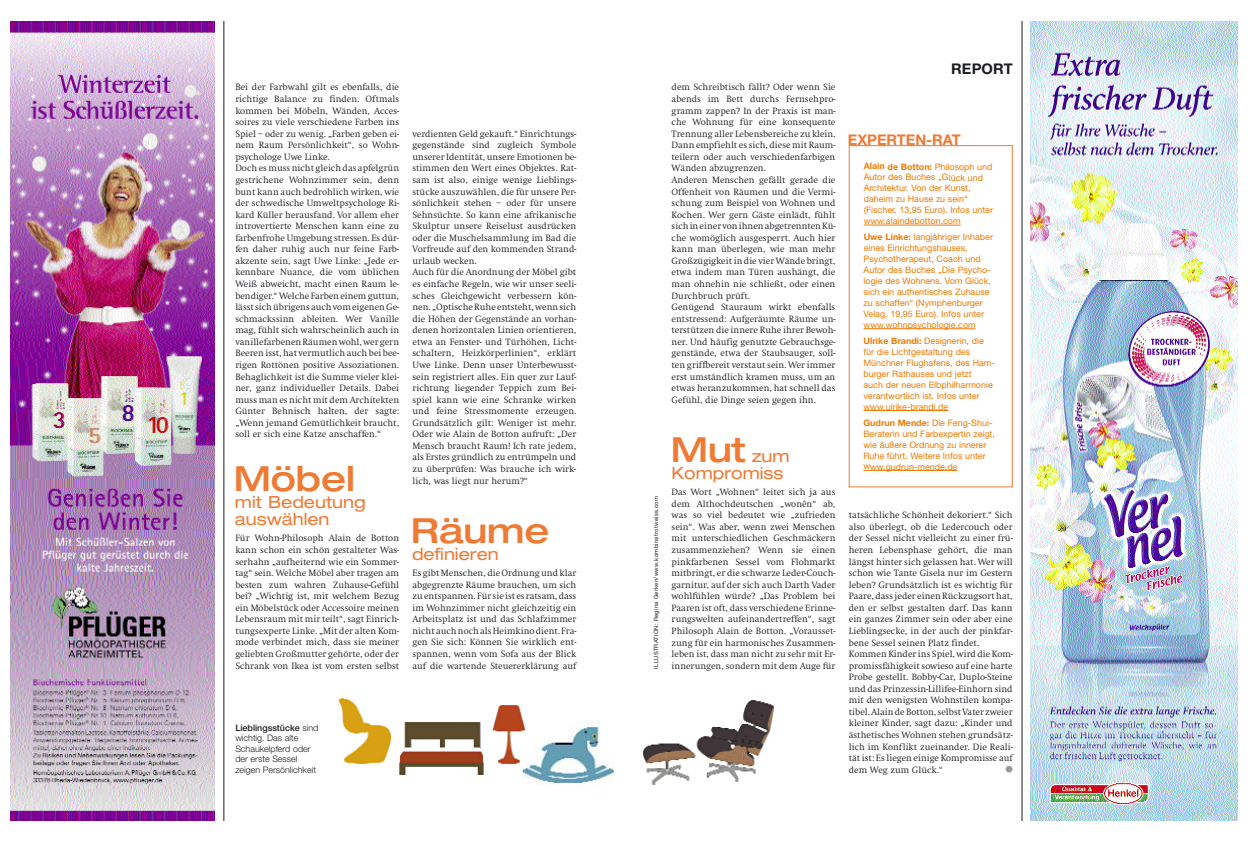
<style>
.page{position:relative;width:1248px;height:842px;background:#fff}
.page>*{position:absolute;margin:0;border:0;box-sizing:border-box;transform-origin:0 0}
.t1{font:500 expanded 34.7px "Helvetica Neue LT";color:#ee7a34}
.t2{font:expanded 16.8px/16.8px "Helvetica Neue LT";color:#ee7a34}
.t3{font:700 14.7px "Helvetica Neue LT";color:#ee7a34}
.t4{font:700 14.7px "Helvetica Neue LT";letter-spacing:.015em;color:#1b1c20}
.t5{font:300 9.4px/11.5px "Swift FS";color:#1b1c20}
.t6{font:8.9px/10.9px "Helvetica Neue LT";color:#ee7900}
.t7{font:300 8.9px/10.5px "Helvetica Neue LT";color:#1b1c20}
.t8{font:5.8px "Helvetica Neue LT";letter-spacing:.055em;color:#1b1c20}
.s1{font-weight:400;font-size:16.8px}
.s2{font-weight:500}
.s3{font-weight:700}
</style>
<div class="page">
<img style="left:521px;top:724px;width:93px;height:60px">
<img style="left:10px;top:22px;width:205px;height:797px">
<img style="left:1030px;top:22px;width:207px;height:797px">
<hr style="left:223px;top:22px;width:1px;height:797px;background:#1b1c20">
<hr style="left:1021px;top:22px;width:1px;height:797px;background:#1b1c20">
<div style="left:848px;top:145px;width:164px;height:342px;border:1px solid #ee7a34"></div>
<hr style="left:863px;top:225px;width:97px;height:1px;background:#ee7900">
<hr style="left:863px;top:328px;width:112px;height:1px;background:#ee7900">
<hr style="left:863px;top:410px;width:85px;height:1px;background:#ee7900">
<hr style="left:863px;top:470px;width:94px;height:1px;background:#ee7900">
<img style="left:642px;top:700px;width:132px;height:85px">
<img style="left:492px;top:705px;width:34px;height:60px">
<img style="left:399px;top:722px;width:85px;height:53px">
<img style="left:338px;top:698px;width:53px;height:66px">
<p class="t5" style="left:235px;top:82px;width:165px">Bei der Farbwahl gilt es ebenfalls, die richtige Balance zu finden. Oftmals kommen bei Möbeln, Wänden, Acces&shy;soires zu viele verschiedene Farben ins Spiel – oder zu wenig. „Farben geben ei&shy;nem Raum Persönlichkeit“, so Wohn&shy;psychologe Uwe Linke.<br>Doch es muss nicht gleich das apfelgrün gestrichene Wohnzimmer sein, denn bunt kann auch bedrohlich wirken, wie der schwedische Umweltpsychologe Ri&shy;kard Küller herausfand. Vor allem eher introvertierte Menschen kann eine zu farbenfrohe Umgebung stressen. Es dür&shy;fen daher ruhig auch nur feine Farb - akzente sein, sagt Uwe Linke: „Jede er&shy;kennbare Nuance, die vom üblichen Weiß abweicht, macht einen Raum le&shy;bendiger.“ Welche Farben einem guttun, lässt sich übrigens auch vom eigenen Ge&shy;schmackssinn ableiten. Wer Vanille mag, fühlt sich wahrscheinlich auch in vanillefarbenen Räumen wohl, wer gern Beeren isst, hat vermutlich auch bei bee&shy;rigen Rottönen positive Assoziationen.<br>Behaglichkeit ist die Summe vieler klei&shy;ner, ganz individueller Details. Dabei muss man es nicht mit dem Architekten Günter Behnisch halten, der sagte: „Wenn jemand Gemütlichkeit braucht, soll er sich eine Katze anschaffen.“</p>
<p class="t5" style="left:671px;top:82px;width:165px">dem Schreibtisch fällt? Oder wenn Sie abends im Bett durchs Fernsehpro&shy;gramm zappen? In der Praxis ist man&shy;che Wohnung für eine konsequente Trennung aller Lebensbereiche zu klein.<br>Dann empfiehlt es sich, diese mit Raum&shy;teilern oder auch verschiedenfarbigen Wänden abzugrenzen.<br>Anderen Menschen gefällt gerade die Offenheit von Räumen und die Vermi&shy;schung zum Beispiel von Wohnen und Kochen. Wer gern Gäste einlädt, fühlt sich in einer von ihnen abgetrennten Kü&shy;che womöglich ausgesperrt. Auch hier kann man überlegen, wie man mehr Großzügigkeit in die vier Wände bringt, etwa indem man Türen aushängt, die man ohnehin nie schließt, oder einen Durchbruch prüft.<br>Genügend Stauraum wirkt ebenfalls entstressend: Aufgeräumte Räume un&shy;terstützen die innere Ruhe ihrer Bewoh&shy;ner. Und häufig genutzte Gebrauchsge&shy;genstände, etwa der Staubsauger, soll&shy;ten griffbereit verstaut sein. Wer immer erst umständlich kramen muss, um an etwas heranzukommen, hat schnell das Gefühl, die Dinge seien gegen ihn.</p>
<p class="t5" style="left:412px;top:129px;width:165px">verdienten Geld gekauft.“ Einrichtungs&shy;gegenstände sind zugleich Symbole unserer Identität, unsere Emotionen be&shy;stimmen den Wert eines Objektes. Rat&shy;sam ist also, einige wenige Lieblings - stücke auszuwählen, die für unsere Per&shy;sönlichkeit stehen – oder für unsere Sehnsüchte. So kann eine afrikanische Skulptur unsere Reiselust ausdrücken oder die Muschelsammlung im Bad die Vorfreude auf den kommenden Strand&shy;urlaub wecken.<br>Auch für die Anordnung der Möbel gibt es einfache Regeln, wie wir unser seeli&shy;sches Gleichgewicht verbessern kön&shy;nen. „Optische Ruhe entsteht, wenn sich die Höhen der Gegenstände an vorhan&shy;denen horizontalen Linien orientieren, etwa an Fenster- und Türhöhen, Licht&shy;schaltern, Heizkörperlinien“, erklärt Uwe Linke. Denn unser Unterbewusst&shy;sein registriert alles. Ein quer zur Lauf&shy;richtung liegender Teppich zum Bei&shy;spiel kann wie eine Schranke wirken und feine Stressmomente erzeugen.<br>Grundsätzlich gilt: Weniger ist mehr.<br>Oder wie Alain de Botton aufruft: „Der Mensch braucht Raum! Ich rate jedem, als Erstes gründlich zu entrümpeln und zu überprüfen: Was brauche ich wirk&shy;lich, was liegt nur herum?“</p>
<h1 class="t1" style="left:670px;top:434px;width:120px">Mut <span class="s1">zum</span></h1>
<h1 class="t1" style="left:234px;top:463px;width:123px">Möbel</h1>
<h2 class="t2" style="left:671px;top:465px;width:113px">Kompromiss</h2>
<h2 class="t2" style="left:235px;top:495px;width:132px">mit Bedeutung auswählen</h2>
<p class="t5" style="left:671px;top:487px;width:165px;text-align:justify">Das Wort „Wohnen“ leitet sich ja aus dem Althochdeutschen „wonên“ ab, was so viel bedeutet wie „zufrieden sein“. Was aber, wenn zwei Menschen mit unterschiedlichen Geschmäckern zusammenziehen? Wenn sie einen pinkfarbenen Sessel vom Flohmarkt mitbringt, er die schwarze Leder-Couch&shy;garnitur, auf der sich auch Darth Vader wohlfühlen würde? „Das Problem bei Paaren ist oft, dass verschiedene Erinne&shy;rungswelten aufeinandertreffen“, sagt Philosoph Alain de Botton. „Vorausset&shy;zung für ein harmonisches Zusammen&shy;leben ist, dass man nicht zu sehr mit Er&shy;innerungen, sondern mit dem Auge für</p>
<p class="t8" style="left:654px;top:668px;width:174px;rotate:-90deg">ILLUSTRATION: Regina Gerken/www.kombinatrotweiss.com</p>
<h1 class="t1" style="left:411px;top:515px;width:140px">Räume</h1>
<h2 class="t2" style="left:412px;top:546px;width:88px">definieren</h2>
<p class="t5" style="left:235px;top:533px;width:165px;text-align:justify">Für Wohn-Philosoph Alain de Botton kann schon ein schön gestalteter Was&shy;serhahn „aufheiternd wie ein Sommer&shy;tag“ sein. Welche Möbel aber tragen am besten zum wahren Zuhause-Gefühl bei? „Wichtig ist, mit welchem Bezug ein Möbelstück oder Accessoire meinen Lebensraum mit mir teilt“, sagt Einrich&shy;tungsexperte Linke. „Mit der alten Kom&shy;mode verbindet mich, dass sie meiner geliebten Großmutter gehörte, oder der Schrank von Ikea ist vom ersten selbst</p>
<p class="t5" style="left:412px;top:567px;width:165px;text-align:justify">Es gibt Menschen, die Ordnung und klar abgegrenzte Räume brauchen, um sich zu entspannen. Für sie ist es ratsam, dass im Wohnzimmer nicht gleichzeitig ein Arbeitsplatz ist und das Schlafzimmer nicht auch noch als Heimkino dient. Fra&shy;gen Sie sich: Können Sie wirklich ent&shy;spannen, wenn vom Sofa aus der Blick auf die wartende Steuererklärung auf</p>
<p class="t7" style="left:235px;top:722px;width:84px"><span class="s2">Lieblingsstücke</span> sind wichtig. Das alte<br>Schaukelpferd oder der erste Sessel zeigen Persönlichkeit</p>
<h3 class="t4" style="left:950px;top:63px;width:63px">REPORT</h3>
<h3 class="t3" style="left:847px;top:135px;width:114px">EXPERTEN-RAT</h3>
<p class="t6" style="left:863px;top:162px;width:131px"><span class="s3">Alain de Botton:</span> Philosoph und<br>Autor des Buches „Glück und<br>Architektur. Von der Kunst, daheim zu Hause zu sein“ (Fischer, 13,95 Euro). Infos unter www.alaindebotton.com</p>
<p class="t6" style="left:863px;top:232px;width:131px"><span class="s3">Uwe Linke:</span> langjähriger Inhaber eines Einrichtungshauses,<br>Psychotherapeut, Coach und<br>Autor des Buches „Die Psycho&shy;logie des Wohnens. Vom Glück, sich ein authentisches Zuhause zu schaffen“ (Nymphenburger<br>Velag, 19,95 Euro). Infos unter www.wohnpsychologie.com</p>
<p class="t6" style="left:863px;top:336px;width:133px"><span class="s3">Ulrike Brandi:</span> Designerin, die für die Lichtgestaltung des<br>Münchner Flughafens, des Ham - burger Rathauses und jetzt<br>auch der neuen Elbphilharmonie verantwortlich ist. Infos unter www.ulrike-brandi.de</p>
<p class="t6" style="left:863px;top:418px;width:133px"><span class="s3">Gudrun Mende:</span> Die Feng-Shui-<br>Beraterin und Farbexpertin zeigt, wie äußere Ordnung zu innerer<br>Ruhe führt. Weitere Infos unter www.gudrun-mende.de</p>
<p class="t5" style="left:848px;top:510px;width:166px">tatsächliche Schönheit dekoriert.“ Sich also überlegt, ob die Ledercouch oder der Sessel nicht vielleicht zu einer frü&shy;heren Lebensphase gehört, die man längst hinter sich gelassen hat. Wer will schon wie Tante Gisela nur im Gestern leben? Grundsätzlich ist es wichtig für Paare, dass jeder einen Rückzugsort hat, den er selbst gestalten darf. Das kann ein ganzes Zimmer sein oder aber eine Lieblingsecke, in der auch der pinkfar&shy;bene Sessel seinen Platz findet.<br>Kommen Kinder ins Spiel, wird die Kom&shy;promissfähigkeit sowieso auf eine harte Probe gestellt. Bobby-Car, Duplo-Steine und das Prinzessin-Lillifee-Einhorn sind mit den wenigsten Wohnstilen kompa&shy;tibel. Alain de Botton, selbst Vater zweier kleiner Kinder, sagt dazu: „Kinder und ästhetisches Wohnen stehen grundsätz&shy;lich im Konflikt zueinander. Die Reali&shy;tät ist: Es liegen einige Kompromisse auf dem Weg zum Glück.“</p>
</div>
